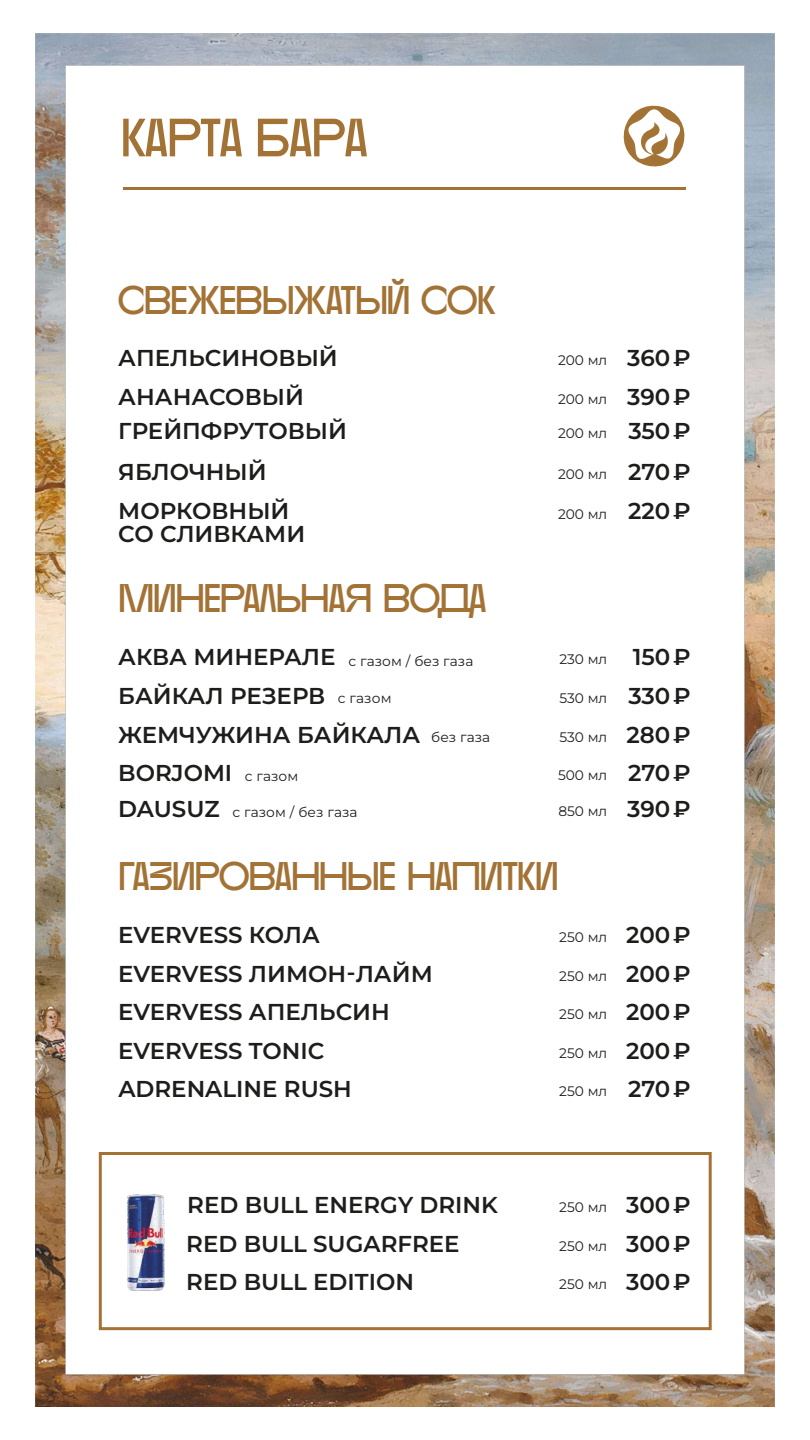
<style>
.page{position:relative;width:810px;height:1440px;background:#fff}
.page>*{position:absolute;margin:0;border:0;box-sizing:border-box;transform-origin:0 0}
.t1{font:53.78px "BASEBLOOM";color:#a37235}
.t2{font:39.97px "BASEBLOOM";letter-spacing:-.025em;color:#a37235}
.t3{font:600 22.95px/23px "Montserrat";color:#1d1d1b}
.t4{font:13.8px "Montserrat";color:#1d1d1b}
.s1{font-weight:600;font-size:22.95px}
.s2{font-weight:400;font-size:13.8px}
</style>
<div class="page">
<img style="left:35px;top:33px;width:740px;height:1373px">
<svg style="left:620px;top:102px;width:68px;height:68px"></svg>
<hr style="left:124px;top:187px;width:562px;height:3px;background:#a37235">
<svg style="left:99px;top:1152px;width:613px;height:178px"></svg>
<h1 class="t1" style="left:121px;top:101px;width:248px">КАРТА БАРА</h1>
<h2 class="t2" style="left:118px;top:273px;width:379px">СВЕЖЕВЫЖАТЫЙ СОК</h2>
<p class="t3" style="left:118px;top:346px;width:221px">АПЕЛЬСИНОВЫЙ</p>
<p class="t4" style="left:558px;top:351px;width:134px">200 мл <span class="s1">360₽</span></p>
<p class="t3" style="left:118px;top:384px;width:187px">АНАНАСОВЫЙ</p>
<p class="t4" style="left:558px;top:389px;width:134px">200 мл <span class="s1">390₽</span></p>
<p class="t3" style="left:118px;top:419px;width:230px">ГРЕЙПФРУТОВЫЙ</p>
<p class="t4" style="left:558px;top:424px;width:134px">200 мл <span class="s1">350₽</span></p>
<p class="t3" style="left:118px;top:459px;width:150px">ЯБЛОЧНЫЙ</p>
<p class="t4" style="left:558px;top:465px;width:134px">200 мл <span class="s1">270₽</span></p>
<p class="t3" style="left:118px;top:499px;width:188px">МОРКОВНЫЙ<br>СО СЛИВКАМИ</p>
<p class="t4" style="left:558px;top:504px;width:134px">200 мл <span class="s1">220₽</span></p>
<h2 class="t2" style="left:118px;top:571px;width:371px">МИНЕРАЛЬНАЯ ВО-</h2>
<p class="t3" style="left:118px;top:644px;width:219px">АКВА МИНЕРАЛЕ</p>
<p class="t4" style="left:559px;top:650px;width:133px">230 мл <span class="s1">150₽</span></p>
<p class="t3" style="left:118px;top:683px;width:275px">БАЙКАЛ РЕЗЕРВ <span class="s2">с газом</span></p>
<p class="t4" style="left:559px;top:689px;width:133px">530 мл <span class="s1">330₽</span></p>
<p class="t3" style="left:118px;top:722px;width:374px">ЖЕМЧУЖИНА БАЙКАЛА <span class="s2">без газа</span></p>
<p class="t4" style="left:559px;top:727px;width:133px">530 мл <span class="s1">280₽</span></p>
<p class="t3" style="left:118px;top:761px;width:182px">BORJOMI <span class="s2">с газом</span></p>
<p class="t4" style="left:558px;top:766px;width:134px">500 мл <span class="s1">270₽</span></p>
<p class="t4" style="left:118px;top:802px;width:241px"><span class="s1">DAUSUZ</span> с газом / без газа</p>
<p class="t4" style="left:558px;top:802px;width:134px">850 мл <span class="s1">390₽</span></p>
<p class="t4" style="left:348px;top:651px;width:127px">с газом / без газа</p>
<h2 class="t2" style="left:118px;top:849px;width:442px">ГАЗИРОВАННЫЕ НАПИТКИ</h2>
<p class="t3" style="left:118px;top:923px;width:203px">EVERVESS КОЛА</p>
<p class="t4" style="left:559px;top:928px;width:133px">250 мл <span class="s1">200₽</span></p>
<p class="t3" style="left:118px;top:961px;width:316px">EVERVESS ЛИМОН-ЛАЙМ</p>
<p class="t4" style="left:559px;top:967px;width:133px">250 мл <span class="s1">200₽</span></p>
<p class="t3" style="left:118px;top:999px;width:273px">EVERVESS АПЕЛЬСИН</p>
<p class="t4" style="left:559px;top:1005px;width:133px">250 мл <span class="s1">200₽</span></p>
<p class="t3" style="left:118px;top:1038px;width:208px">EVERVESS TONIC</p>
<p class="t4" style="left:559px;top:1043px;width:133px">250 мл <span class="s1">200₽</span></p>
<p class="t3" style="left:118px;top:1077px;width:235px">ADRENALINE RUSH</p>
<p class="t4" style="left:559px;top:1082px;width:133px">250 мл <span class="s1">270₽</span></p>
<p class="t3" style="left:187px;top:1192px;width:312px">RED BULL ENERGY DRINK</p>
<p class="t4" style="left:559px;top:1198px;width:133px">250 мл <span class="s1">300₽</span></p>
<p class="t3" style="left:186px;top:1231px;width:275px">RED BULL SUGARFREE</p>
<p class="t4" style="left:559px;top:1237px;width:133px">250 мл <span class="s1">300₽</span></p>
<p class="t3" style="left:186px;top:1269px;width:229px">RED BULL EDITION</p>
<p class="t4" style="left:559px;top:1275px;width:133px">250 мл <span class="s1">300₽</span></p>
</div>
